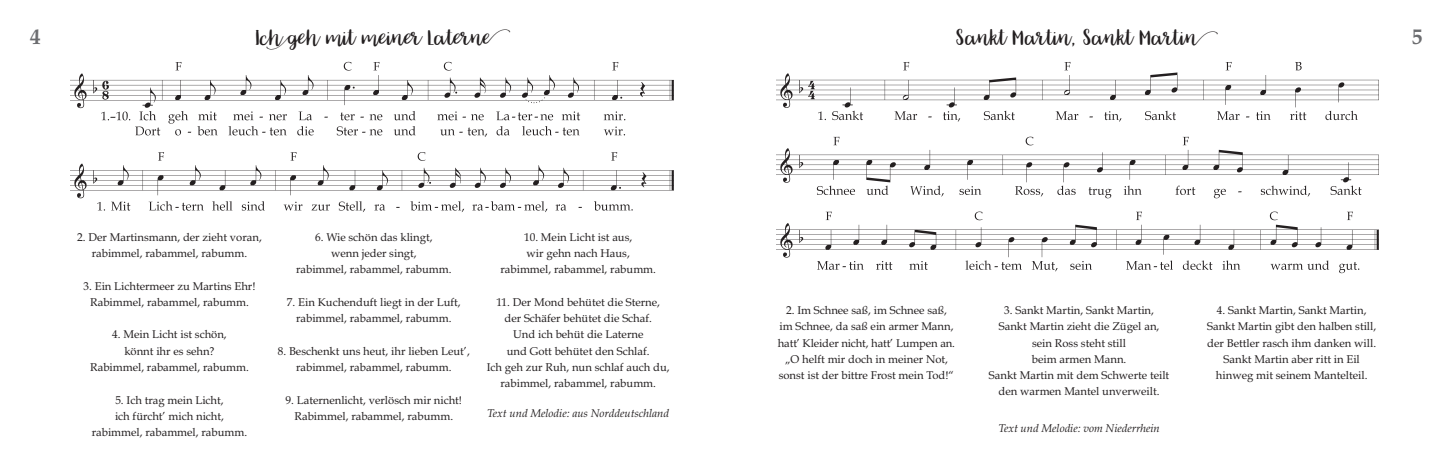
<style>
.page{position:relative;width:1453px;height:461px;background:#fff}
.page>*{position:absolute;margin:0;border:0;box-sizing:border-box;transform-origin:0 0}
.t1{font:25px "Carolina";color:#231f20}
.t2{font:700 21.25px "Book Antiqua";color:#6c6d70}
.t3{font:11.25px/16.2px "Book Antiqua";color:#231f20;text-align:center}
.t4{font:italic 11.25px "Book Antiqua";color:#231f20}
</style>
<div class="page">
<img style="left:71px;top:61px;width:602px;height:152px">
<img style="left:776px;top:61px;width:602px;height:213px">
<h1 class="t1" style="left:956px;top:23px;width:263px">Sankt Martin, Sankt Martin</h1>
<h1 class="t1" style="left:256px;top:24px;width:256px">Ich geh mit meiner Laterne</h1>
<h2 class="t2" style="left:30px;top:24px;width:12px">4</h2>
<h2 class="t2" style="left:1412px;top:24px;width:12px">5</h2>
<p class="t3" style="left:77px;top:229px;width:186px">2. Der Martinsmann, der zieht voran, rabimmel, rabammel, rabumm.</p>
<p class="t3" style="left:84px;top:278px;width:173px">3. Ein Lichtermeer zu Martins Ehr!<br>Rabimmel, rabammel, rabumm.</p>
<p class="t3" style="left:90px;top:326px;width:160px">4. Mein Licht ist schön,<br>könnt ihr es sehn?<br>Rabimmel, rabammel, rabumm.</p>
<p class="t3" style="left:92px;top:391px;width:157px">5. Ich trag mein Licht,<br>ich fürcht’ mich nicht, rabimmel, rabammel, rabumm.</p>
<p class="t3" style="left:296px;top:229px;width:157px">6. Wie schön das klingt,<br>wenn jeder singt,<br>rabimmel, rabammel, rabumm.</p>
<p class="t3" style="left:287px;top:294px;width:175px">7. Ein Kuchenduft liegt in der Luft, rabimmel, rabammel, rabumm.</p>
<p class="t3" style="left:278px;top:343px;width:194px">8. Beschenkt uns heut, ihr lieben Leut’, rabimmel, rabammel, rabumm.</p>
<p class="t3" style="left:286px;top:391px;width:178px">9. Laternenlicht, verlösch mir nicht!<br>Rabimmel, rabammel, rabumm.</p>
<p class="t3" style="left:500px;top:229px;width:157px">10. Mein Licht ist aus,<br>wir gehn nach Haus, rabimmel, rabammel, rabumm.</p>
<p class="t3" style="left:487px;top:294px;width:184px">11. Der Mond behütet die Sterne, der Schäfer behütet die Schaf.<br>Und ich behüt die Laterne<br>und Gott behütet den Schlaf.<br>Ich geh zur Ruh, nun schlaf auch du, rabimmel, rabammel, rabumm.</p>
<p class="t4" style="left:487px;top:406px;width:183px">Text und Melodie: aus Norddeutschland</p>
<p class="t3" style="left:778px;top:302px;width:179px">2. Im Schnee saß, im Schnee saß,<br>im Schnee, da saß ein armer Mann, hatt’ Kleider nicht, hatt’ Lumpen an. „O helft mir doch in meiner Not, sonst ist der bittre Frost mein Tod!“</p>
<p class="t3" style="left:989px;top:302px;width:182px">3. Sankt Martin, Sankt Martin,<br>Sankt Martin zieht die Zügel an, sein Ross steht still<br>beim armen Mann.<br>Sankt Martin mit dem Schwerte teilt den warmen Mantel unverweilt.</p>
<p class="t3" style="left:1207px;top:302px;width:171px">4. Sankt Martin, Sankt Martin,<br>Sankt Martin gibt den halben still, der Bettler rasch ihm danken will.<br>Sankt Martin aber ritt in Eil hinweg mit seinem Mantelteil.</p>
<p class="t4" style="left:998px;top:421px;width:163px">Text und Melodie: vom Niederrhein</p>
</div>
